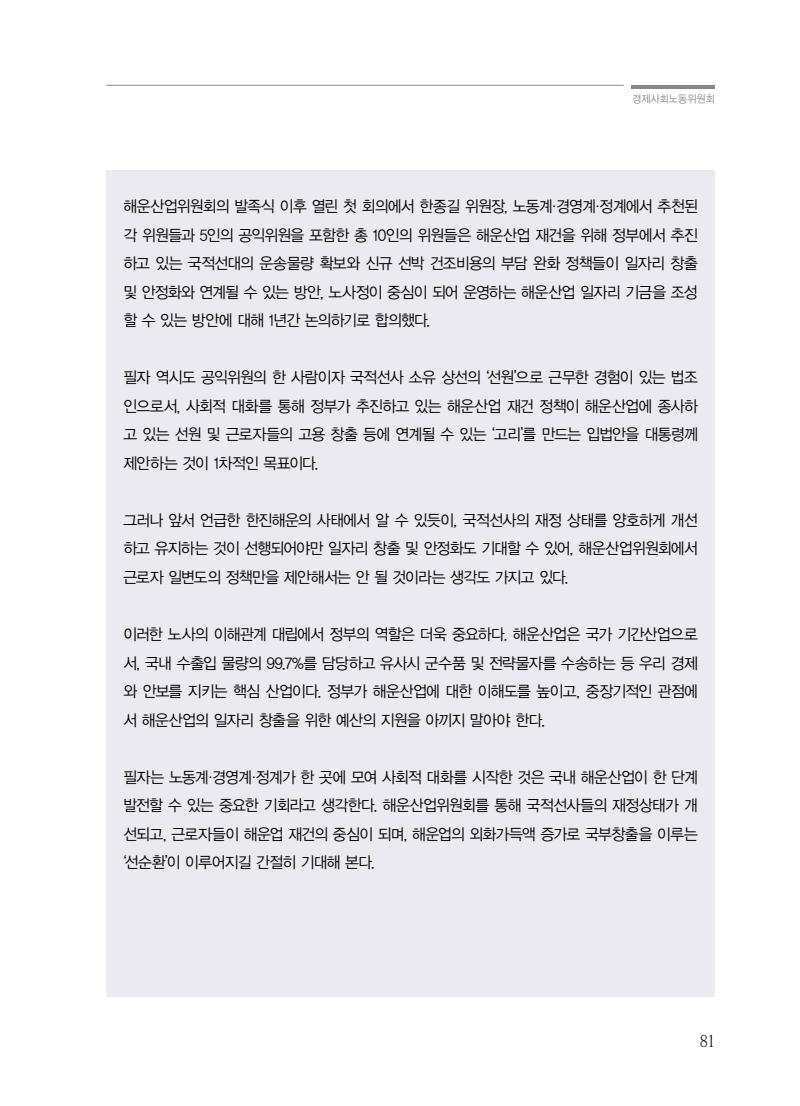
<style>
.page{position:relative;width:800px;height:1106px;background:#fff}
.page>*{position:absolute;margin:0;border:0;box-sizing:border-box;transform-origin:0 0}
.t1{font:16.5px "YDVY Mj O520";color:#000}
.t2{font:15.75px/28.5px "YDVYGO32";letter-spacing:-.04em;color:#000;text-align:justify;scale:.95 1}
.t3{font:10.5px "YDVYGO32";color:#898989;scale:.95 1}
</style>
<div class="page">
<div style="left:106px;top:170px;width:608px;height:826px;background:#eceaf1"></div>
<hr style="left:631px;top:85px;width:83px;height:3px;background:#898989">
<hr style="left:106px;top:85px;width:517px;height:1px;background:#898989">
<p class="t3" style="left:632px;top:93px;width:88px">경제사회노동위원회</p>
<p class="t2" style="left:123px;top:192px;width:606px">해운산업위원회의 발족식 이후 열린 첫 회의에서 한종길 위원장, 노동계·경영계·정계에서 추천된 각 위원들과 5인의 공익위원을 포함한 총 10인의 위원들은 해운산업 재건을 위해 정부에서 추진 하고 있는 국적선대의 운송물량 확보와 신규 선박 건조비용의 부담 완화 정책들이 일자리 창출 및 안정화와 연계될 수 있는 방안, 노사정이 중심이 되어 운영하는 해운산업 일자리 기금을 조성 할 수 있는 방안에 대해 1년간 논의하기로 합의했다.</p>
<p class="t2" style="left:123px;top:363px;width:606px">필자 역시도 공익위원의 한 사람이자 국적선사 소유 상선의 ‘선원’으로 근무한 경험이 있는 법조 인으로서, 사회적 대화를 통해 정부가 추진하고 있는 해운산업 재건 정책이 해운산업에 종사하 고 있는 선원 및 근로자들의 고용 창출 등에 연계될 수 있는 ‘고리’를 만드는 입법안을 대통령께 제안하는 것이 1차적인 목표이다.</p>
<p class="t2" style="left:123px;top:506px;width:606px">그러나 앞서 언급한 한진해운의 사태에서 알 수 있듯이, 국적선사의 재정 상태를 양호하게 개선 하고 유지하는 것이 선행되어야만 일자리 창출 및 안정화도 기대할 수 있어, 해운산업위원회에서 근로자 일변도의 정책만을 제안해서는 안 될 것이라는 생각도 가지고 있다.</p>
<p class="t2" style="left:123px;top:620px;width:606px">이러한 노사의 이해관계 대립에서 정부의 역할은 더욱 중요하다. 해운산업은 국가 기간산업으로 서, 국내 수출입 물량의 99.7%를 담당하고 유사시 군수품 및 전략물자를 수송하는 등 우리 경제 와 안보를 지키는 핵심 산업이다. 정부가 해운산업에 대한 이해도를 높이고, 중장기적인 관점에 서 해운산업의 일자리 창출을 위한 예산의 지원을 아끼지 말아야 한다.</p>
<p class="t2" style="left:123px;top:762px;width:606px">필자는 노동계·경영계·정계가 한 곳에 모여 사회적 대화를 시작한 것은 국내 해운산업이 한 단계 발전할 수 있는 중요한 기회라고 생각한다. 해운산업위원회를 통해 국적선사들의 재정상태가 개 선되고, 근로자들이 해운업 재건의 중심이 되며, 해운업의 외화가득액 증가로 국부창출을 이루는 ‘선순환’이 이루어지길 간절히 기대해 본다.</p>
<p class="t1" style="left:699px;top:1031px;width:16px">81</p>
</div>
